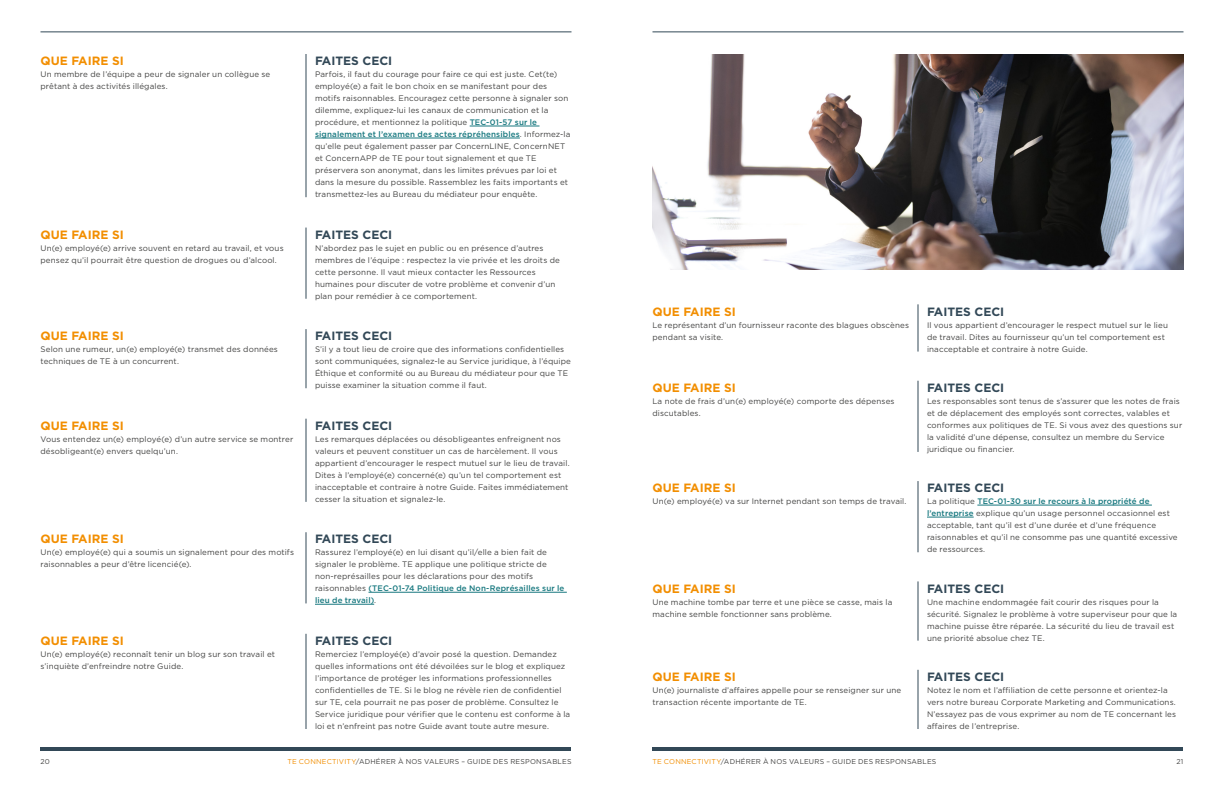
<style>
.page{position:relative;width:1224px;height:792px;background:#fff}
.page>*{position:absolute;margin:0;border:0;box-sizing:border-box;transform-origin:0 0}
.t1{font:700 12px "Gotham";color:#f28e00}
.t2{font:700 12px "Gotham";color:#324857}
.t3{font:8px/12px "Gotham";letter-spacing:.015em;color:#424241}
.t4{font:7px "Gotham";letter-spacing:.03em;color:#424241}
.s1{font-weight:500;color:#17787f}
.s2{color:#f28e00}
</style>
<div class="page">
<hr style="left:40px;top:32px;width:532px;height:1px;background:#324857">
<hr style="left:652px;top:32px;width:532px;height:1px;background:#324857">
<hr style="left:40px;top:747px;width:532px;height:4px;background:#324857">
<hr style="left:652px;top:747px;width:532px;height:4px;background:#324857">
<hr style="left:470px;top:126px;width:70px;height:1px;background:#17787f">
<hr style="left:315px;top:138px;width:205px;height:1px;background:#17787f">
<hr style="left:306px;top:54px;width:1px;height:143px;background:#324857">
<hr style="left:918px;top:304px;width:1px;height:48px;background:#324857">
<hr style="left:918px;top:381px;width:1px;height:71px;background:#324857">
<hr style="left:977px;top:505px;width:175px;height:1px;background:#17787f">
<hr style="left:927px;top:517px;width:47px;height:1px;background:#17787f">
<hr style="left:918px;top:481px;width:1px;height:71px;background:#324857">
<hr style="left:918px;top:581px;width:1px;height:60px;background:#324857">
<hr style="left:918px;top:670px;width:1px;height:59px;background:#324857">
<hr style="left:306px;top:228px;width:1px;height:71px;background:#324857">
<hr style="left:306px;top:329px;width:1px;height:59px;background:#324857">
<hr style="left:306px;top:419px;width:1px;height:83px;background:#324857">
<hr style="left:369px;top:592px;width:198px;height:1px;background:#17787f">
<hr style="left:315px;top:604px;width:59px;height:1px;background:#17787f">
<hr style="left:306px;top:532px;width:1px;height:71px;background:#324857">
<hr style="left:306px;top:634px;width:1px;height:95px;background:#324857">
<img style="left:652px;top:54px;width:532px;height:215px">
<h1 class="t1" style="left:40px;top:53px;width:85px">QUE FAIRE SI</h1>
<p class="t3" style="left:40px;top:68px;width:231px">Un membre de l’équipe a peur de signaler un collègue se prêtant à des activités illégales.</p>
<h1 class="t2" style="left:315px;top:53px;width:79px">FAITES CECI</h1>
<p class="t3" style="left:315px;top:68px;width:257px">Parfois, il faut du courage pour faire ce qui est juste. Cet(te) employé(e) a fait le bon choix en se manifestant pour des motifs raisonnables. Encouragez cette personne à signaler son dilemme, expliquez-lui les canaux de communication et la procédure, et mentionnez la politique <span class="s1">TEC-01-57 sur le signalement et l’examen des actes répréhensibles</span>. Informez-la qu’elle peut également passer par ConcernLINE, ConcernNET et ConcernAPP de TE pour tout signalement et que TE préservera son anonymat, dans les limites prévues par loi et dans la mesure du possible. Rassemblez les faits importants et transmettez-les au Bureau du médiateur pour enquête.</p>
<h1 class="t1" style="left:40px;top:227px;width:85px">QUE FAIRE SI</h1>
<p class="t3" style="left:40px;top:242px;width:245px">Un(e) employé(e) arrive souvent en retard au travail, et vous pensez qu’il pourrait être question de drogues ou d’alcool.</p>
<h1 class="t2" style="left:315px;top:227px;width:79px">FAITES CECI</h1>
<p class="t3" style="left:315px;top:242px;width:246px">N’abordez pas le sujet en public ou en présence d’autres membres de l’équipe : respectez la vie privée et les droits de cette personne. Il vaut mieux contacter les Ressources humaines pour discuter de votre problème et convenir d’un plan pour remédier à ce comportement.</p>
<h1 class="t1" style="left:40px;top:328px;width:85px">QUE FAIRE SI</h1>
<p class="t3" style="left:40px;top:343px;width:239px">Selon une rumeur, un(e) employé(e) transmet des données techniques de TE à un concurrent.</p>
<h1 class="t2" style="left:315px;top:328px;width:79px">FAITES CECI</h1>
<p class="t3" style="left:315px;top:343px;width:258px">S’il y a tout lieu de croire que des informations confidentielles sont communiquées, signalez-le au Service juridique, à l’équipe Éthique et conformité ou au Bureau du médiateur pour que TE puisse examiner la situation comme il faut.</p>
<h1 class="t1" style="left:40px;top:418px;width:85px">QUE FAIRE SI</h1>
<p class="t3" style="left:40px;top:433px;width:254px">Vous entendez un(e) employé(e) d’un autre service se montrer désobligeant(e) envers quelqu’un.</p>
<h1 class="t2" style="left:315px;top:418px;width:79px">FAITES CECI</h1>
<p class="t3" style="left:315px;top:433px;width:256px">Les remarques déplacées ou désobligeantes enfreignent nos valeurs et peuvent constituer un cas de harcèlement. Il vous appartient d’encourager le respect mutuel sur le lieu de travail.<br>Dites à l’employé(e) concerné(e) qu’un tel comportement est inacceptable et contraire à notre Guide. Faites immédiatement cesser la situation et signalez-le.</p>
<h1 class="t1" style="left:40px;top:531px;width:85px">QUE FAIRE SI</h1>
<p class="t3" style="left:40px;top:546px;width:255px">Un(e) employé(e) qui a soumis un signalement pour des motifs raisonnables a peur d’être licencié(e).</p>
<h1 class="t2" style="left:315px;top:531px;width:79px">FAITES CECI</h1>
<p class="t3" style="left:315px;top:546px;width:251px">Rassurez l’employé(e) en lui disant qu’il/elle a bien fait de signaler le problème. TE applique une politique stricte de non-représailles pour les déclarations pour des motifs raisonnables <span class="s1">(TEC-01-74 Politique de Non-Représailles sur le lieu de travail)</span>.</p>
<h1 class="t1" style="left:40px;top:633px;width:85px">QUE FAIRE SI</h1>
<p class="t3" style="left:40px;top:648px;width:236px">Un(e) employé(e) reconnaît tenir un blog sur son travail et s’inquiète d’enfreindre notre Guide.</p>
<h1 class="t2" style="left:315px;top:633px;width:79px">FAITES CECI</h1>
<p class="t3" style="left:315px;top:648px;width:257px">Remerciez l’employé(e) d’avoir posé la question. Demandez quelles informations ont été dévoilées sur le blog et expliquez l’importance de protéger les informations professionnelles confidentielles de TE. Si le blog ne révèle rien de confidentiel sur TE, cela pourrait ne pas poser de problème. Consultez le Service juridique pour vérifier que le contenu est conforme à la loi et n’enfreint pas notre Guide avant toute autre mesure.</p>
<h1 class="t1" style="left:652px;top:303px;width:85px">QUE FAIRE SI</h1>
<p class="t3" style="left:652px;top:319px;width:258px">Le représentant d’un fournisseur raconte des blagues obscènes pendant sa visite.</p>
<h1 class="t2" style="left:927px;top:303px;width:79px">FAITES CECI</h1>
<p class="t3" style="left:927px;top:319px;width:242px">Il vous appartient d’encourager le respect mutuel sur le lieu de travail. Dites au fournisseur qu’un tel comportement est inacceptable et contraire à notre Guide.</p>
<h1 class="t1" style="left:652px;top:380px;width:85px">QUE FAIRE SI</h1>
<p class="t3" style="left:652px;top:395px;width:244px">La note de frais d’un(e) employé(e) comporte des dépenses discutables.</p>
<h1 class="t2" style="left:927px;top:380px;width:79px">FAITES CECI</h1>
<p class="t3" style="left:927px;top:395px;width:257px">Les responsables sont tenus de s’assurer que les notes de frais et de déplacement des employés sont correctes, valables et conformes aux politiques de TE. Si vous avez des questions sur la validité d’une dépense, consultez un membre du Service juridique ou financier.</p>
<h1 class="t1" style="left:652px;top:480px;width:85px">QUE FAIRE SI</h1>
<p class="t3" style="left:652px;top:495px;width:256px">Un(e) employé(e) va sur Internet pendant son temps de travail.</p>
<h1 class="t2" style="left:927px;top:480px;width:79px">FAITES CECI</h1>
<p class="t3" style="left:927px;top:495px;width:252px">La politique <span class="s1">TEC-01-30 sur le recours à la propriété de l’entreprise</span> explique qu’un usage personnel occasionnel est acceptable, tant qu’il est d’une durée et d’une fréquence raisonnables et qu’il ne consomme pas une quantité excessive de ressources.</p>
<h1 class="t1" style="left:652px;top:580px;width:85px">QUE FAIRE SI</h1>
<p class="t3" style="left:652px;top:596px;width:241px">Une machine tombe par terre et une pièce se casse, mais la machine semble fonctionner sans problème.</p>
<h1 class="t2" style="left:927px;top:580px;width:79px">FAITES CECI</h1>
<p class="t3" style="left:927px;top:596px;width:252px">Une machine endommagée fait courir des risques pour la sécurité. Signalez le problème à votre superviseur pour que la machine puisse être réparée. La sécurité du lieu de travail est une priorité absolue chez TE.</p>
<h1 class="t1" style="left:652px;top:669px;width:85px">QUE FAIRE SI</h1>
<p class="t3" style="left:652px;top:684px;width:250px">Un(e) journaliste d’affaires appelle pour se renseigner sur une transaction récente importante de TE.</p>
<h1 class="t2" style="left:927px;top:669px;width:79px">FAITES CECI</h1>
<p class="t3" style="left:927px;top:684px;width:251px">Notez le nom et l’affiliation de cette personne et orientez-la vers notre bureau Corporate Marketing and Communications.<br>N’essayez pas de vous exprimer au nom de TE concernant les affaires de l’entreprise.</p>
<p class="t4" style="left:40px;top:757px;width:11px">20</p>
<p class="t4" style="left:288px;top:757px;width:285px"><span class="s2">TE CONNECTIVITY</span>/ADHÉRER À NOS VALEURS – GUIDE DES RESPONSABLES</p>
<p class="t4" style="left:653px;top:757px;width:285px"><span class="s2">TE CONNECTIVITY</span>/ADHÉRER À NOS VALEURS – GUIDE DES RESPONSABLES</p>
<p class="t4" style="left:1177px;top:757px;width:8px">21</p>
</div>
